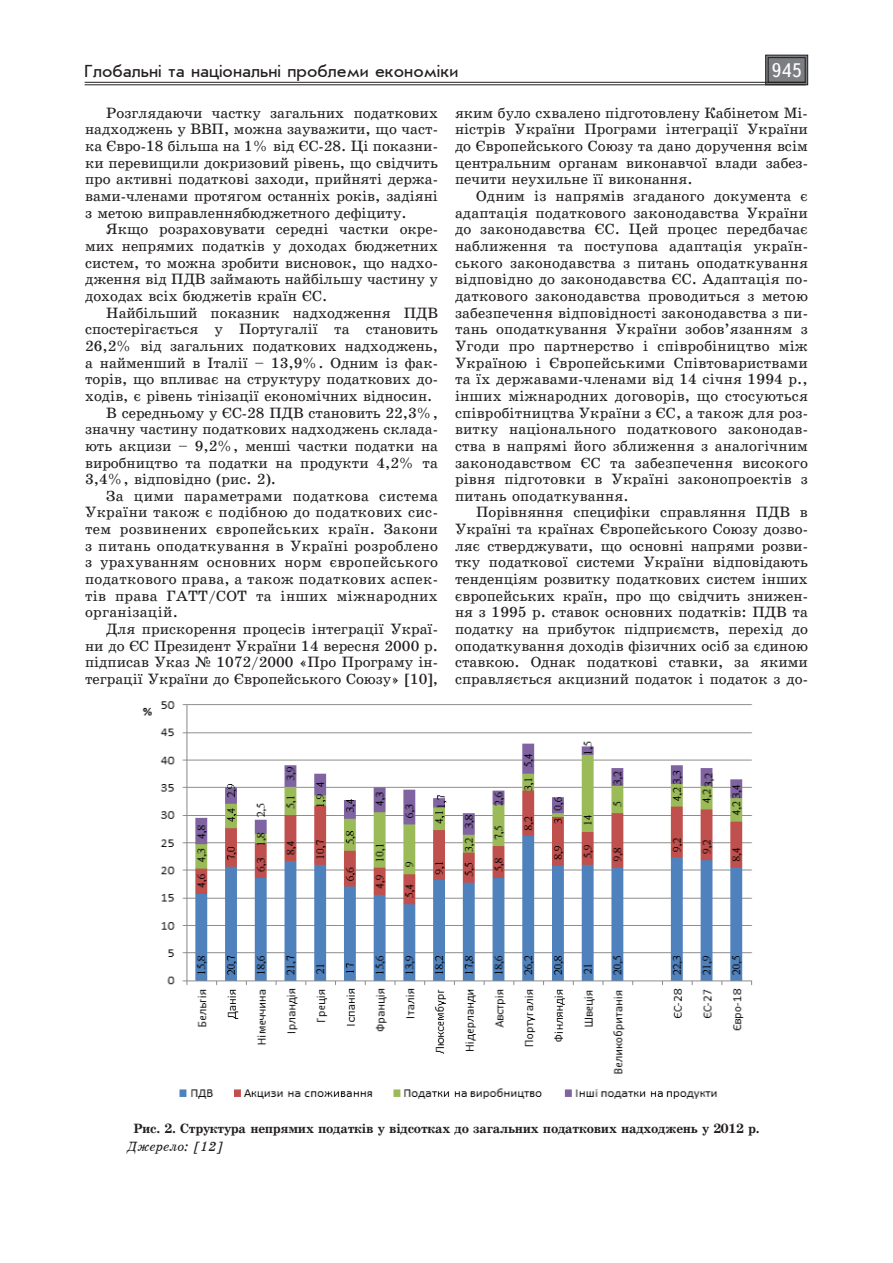
<style>
.page{position:relative;width:893px;height:1263px;background:#fff}
.page>*{position:absolute;margin:0;border:0;box-sizing:border-box;transform-origin:0 0}
.t1{font:19.5px "Ukrainian Text";color:#fff}
.t2{font:18px "Ukrainian Journal Sans";color:#231f20}
.t3{font:15px/16.6px "Ukrainian School";color:#231f20;text-align:justify}
.t4{font:15px "Ukrainian School";letter-spacing:.02em;color:#231f20}
.t5{font:700 13.5px "Ukrainian School";letter-spacing:-.02em;color:#231f20}
.t6{font:italic 13.5px "Ukrainian School";color:#231f20}
</style>
<div class="page">
<svg style="left:765px;top:55px;width:43px;height:30px"></svg>
<div style="left:768px;top:57px;width:37px;height:26px;border:1px solid #231f20"></div>
<hr style="left:85px;top:82px;width:721px;height:1px;background:#231f20">
<hr style="left:85px;top:85px;width:721px;height:1px;background:#231f20">
<img style="left:142px;top:701px;width:611px;height:398px">
<p class="t2" style="left:85px;top:62px;width:375px">Глобальні та національні проблеми економіки</p>
<h1 class="t1" style="left:771px;top:60px;width:32px">945</h1>
<p class="t3" style="left:85px;top:104px;width:354px;text-indent:21px">Розглядаючи частку загальних податкових надходжень у ВВП, можна зауважити, що част&shy;ка Євро-18 більша на 1% від ЄС-28. Ці показни&shy;ки перевищили докризовий рівень, що свідчить про активні податкові заходи, прийняті держа&shy;вами-членами протягом останніх років, задіяні з метою виправленнябюджетного дефіциту.</p>
<p class="t3" style="left:85px;top:221px;width:354px;text-indent:21px">Якщо розраховувати середні частки окре&shy;мих непрямих податків у доходах бюджетних систем, то можна зробити висновок, що надхо&shy;дження від ПДВ займають найбільшу частину у доходах всіх бюджетів країн ЄС.</p>
<p class="t3" style="left:106px;top:304px;width:333px">Найбільший показник надходження ПДВ</p>
<p class="t3" style="left:85px;top:321px;width:354px">спостерігається у Португалії та становить</p>
<p class="t3" style="left:85px;top:338px;width:354px">26,2% від загальних податкових надходжень,</p>
<p class="t3" style="left:85px;top:354px;width:354px">а найменший в Італії – 13,9%. Одним із фак-</p>
<p class="t3" style="left:85px;top:371px;width:354px">торів, що впливає на структуру податкових до-</p>
<p class="t3" style="left:85px;top:388px;width:349px">ходів, є рівень тінізації економічних відносин.</p>
<p class="t3" style="left:106px;top:404px;width:333px">В середньому у ЄС-28 ПДВ становить 22,3%,</p>
<p class="t3" style="left:85px;top:421px;width:354px">значну частину податкових надходжень склада-</p>
<p class="t3" style="left:85px;top:437px;width:354px">ють акцизи – 9,2%, менші частки податки на</p>
<p class="t3" style="left:85px;top:454px;width:354px">виробництво та податки на продукти 4,2% та</p>
<p class="t3" style="left:85px;top:471px;width:193px">3,4%, відповідно (рис. 2).</p>
<p class="t4" style="left:106px;top:488px;width:333px">За цими параметрами податкова система</p>
<p class="t4" style="left:85px;top:504px;width:354px">України також є подібною до податкових сис-</p>
<p class="t4" style="left:85px;top:521px;width:354px">тем розвинених європейських країн. Закони</p>
<p class="t4" style="left:85px;top:538px;width:354px">з питань оподаткування в Україні розроблено</p>
<p class="t4" style="left:85px;top:554px;width:354px">з урахуванням основних норм європейського</p>
<p class="t4" style="left:85px;top:571px;width:354px">податкового права, а також податкових аспек-</p>
<p class="t4" style="left:85px;top:588px;width:354px">тів права ГАТТ/СОТ та інших міжнародних</p>
<p class="t4" style="left:85px;top:604px;width:94px">організацій.</p>
<p class="t3" style="left:106px;top:621px;width:333px">Для прискорення процесів інтеграції Украї-</p>
<p class="t3" style="left:85px;top:637px;width:354px">ни до ЄС Президент України 14 вересня 2000 р.</p>
<p class="t3" style="left:85px;top:654px;width:354px">підписав Указ № 1072/2000 «Про Програму ін-</p>
<p class="t3" style="left:85px;top:671px;width:354px">теграції України до Європейського Союзу» [10],</p>
<p class="t3" style="left:455px;top:104px;width:354px">яким було схвалено підготовлену Кабінетом Мі&shy;ністрів України Програми інтеграції України до Європейського Союзу та дано доручення всім центральним органам виконавчої влади забез&shy;печити неухильне її виконання.</p>
<p class="t3" style="left:455px;top:188px;width:354px;text-indent:21px">Одним із напрямів згаданого документа є адаптація податкового законодавства України до законодавства ЄС. Цей процес передбачає наближення та поступова адаптація україн&shy;ського законодавства з питань оподаткування відповідно до законодавства ЄС. Адаптація по&shy;даткового законодавства проводиться з метою забезпечення відповідності законодавства з пи&shy;тань оподаткування України зобов’язанням з Угоди про партнерство і співробіництво між Україною і Європейськими Співтовариствами та їх державами-членами від 14 січня 1994 р., інших міжнародних договорів, що стосуються співробітництва України з ЄС, а також для роз&shy;витку національного податкового законодав&shy;ства в напрямі його зближення з аналогічним законодавством ЄС та забезпечення високого рівня підготовки в Україні законопроектів з питань оподаткування.</p>
<p class="t3" style="left:455px;top:504px;width:354px;text-indent:21px">Порівняння специфіки справляння ПДВ в Україні та країнах Європейського Союзу дозво&shy;ляє стверджувати, що основні напрями розви&shy;тку податкової системи України відповідають тенденціям розвитку податкових систем інших європейських країн, про що свідчить знижен&shy;ня з 1995 р. ставок основних податків: ПДВ та податку на прибуток підприємств, перехід до оподаткування доходів фізичних осіб за єдиною ставкою. Однак податкові ставки, за якими справляється акцизний податок і податок з до-</p>
<p class="t5" style="left:133px;top:1121px;width:628px">Рис. 2. Структура непрямих податків у відсотках до загальних податкових надходжень у 2012 р.</p>
<p class="t6" style="left:128px;top:1139px;width:98px">Джерело: [12]</p>
</div>
